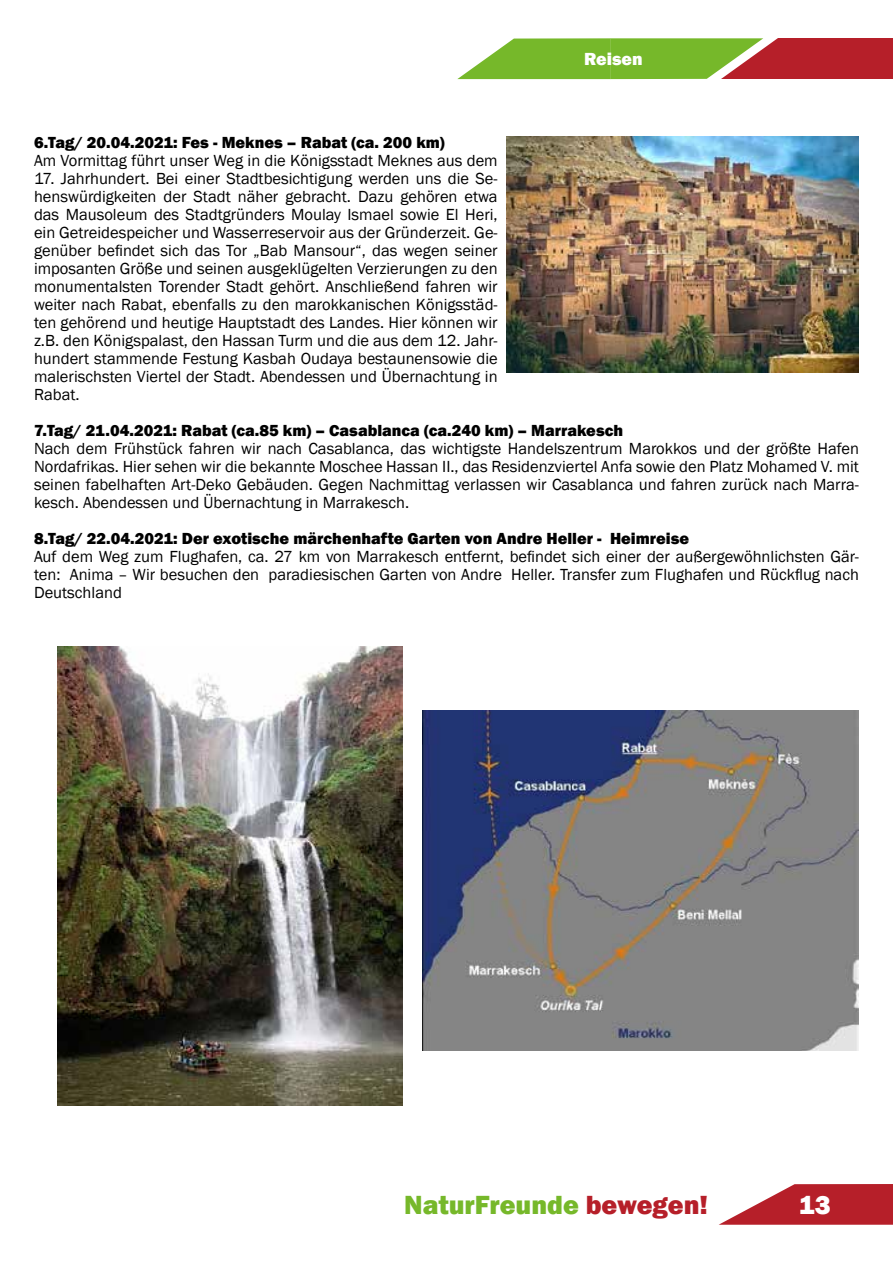
<style>
.page{position:relative;width:893px;height:1263px;background:#fff}
.page>*{position:absolute;margin:0;border:0;box-sizing:border-box;transform-origin:0 0}
.t1{font:800 27px "Franklin Gothic";color:#76b82a}
.t2{font:800 27px "Franklin Gothic";color:#fff}
.t3{font:800 18px "Franklin Gothic";color:#fff}
.t4{font:16.5px/18px "Franklin Gothic";color:#000;text-align:justify}
.t5{font:800 16.5px "Franklin Gothic";color:#000}
.s1{color:#b61f29}
</style>
<div class="page">
<div style="left:719px;top:38px;width:174px;height:41px;background:#b61f29"></div>
<svg style="left:457px;top:38px;width:321px;height:42px"></svg>
<svg style="left:719px;top:1184px;width:174px;height:41px"></svg>
<img style="left:58px;top:646px;width:344px;height:459px">
<img style="left:506px;top:136px;width:353px;height:236px">
<img style="left:422px;top:710px;width:437px;height:341px">
<p class="t3" style="left:584px;top:47px;width:60px">Reisen</p>
<p class="t5" style="left:34px;top:131px;width:412px">6.Tag/ 20.04.2021: Fes - Meknes – Rabat (ca. 200 km)</p>
<p class="t4" style="left:34px;top:151px;width:465px">Am Vormittag führt unser Weg in die Königsstadt Meknes aus dem</p>
<p class="t4" style="left:34px;top:169px;width:465px">17. Jahrhundert. Bei einer Stadtbesichtigung werden uns die Se&shy;henswürdigkeiten der Stadt näher gebracht. Dazu gehören etwa das Mausoleum des Stadtgründers Moulay Ismael sowie El Heri, ein Getreidespeicher und Wasserreservoir aus der Gründerzeit. Ge&shy;genüber befindet sich das Tor „Bab Mansour“, das wegen seiner imposanten Größe und seinen ausgeklügelten Verzierungen zu den monumentalsten Torender Stadt gehört. Anschließend fahren wir weiter nach Rabat, ebenfalls zu den marokkanischen Königsstäd&shy;ten gehörend und heutige Hauptstadt des Landes. Hier können wir z.B. den Königspalast, den Hassan Turm und die aus dem 12. Jahr&shy;hundert stammende Festung Kasbah Oudaya bestaunensowie die malerischsten Viertel der Stadt. Abendessen und Übernachtung in Rabat.</p>
<p class="t5" style="left:34px;top:419px;width:591px">7.Tag/ 21.04.2021: Rabat (ca.85 km) – Casablanca (ca.240 km) – Marrakesch</p>
<p class="t4" style="left:34px;top:440px;width:826px">Nach dem Frühstück fahren wir nach Casablanca, das wichtigste Handelszentrum Marokkos und der größte Hafen Nordafrikas. Hier sehen wir die bekannte Moschee Hassan II., das Residenzviertel Anfa sowie den Platz Mohamed V. mit seinen fabelhaften Art-Deko Gebäuden. Gegen Nachmittag verlassen wir Casablanca und fahren zurück nach Marra&shy;kesch. Abendessen und Übernachtung in Marrakesch.</p>
<p class="t5" style="left:34px;top:527px;width:657px">8.Tag/ 22.04.2021: Der exotische märchenhafte Garten von Andre Heller - Heimreise</p>
<p class="t4" style="left:34px;top:548px;width:826px">Auf dem Weg zum Flughafen, ca. 27 km von Marrakesch entfernt, befindet sich einer der außergewöhnlichsten Gär&shy;ten: Anima – Wir besuchen den paradiesischen Garten von Andre Heller. Transfer zum Flughafen und Rückflug nach Deutschland</p>
<h1 class="t1" style="left:404px;top:1187px;width:305px">NaturFreunde <span class="s1">bewegen!</span></h1>
<h1 class="t2" style="left:799px;top:1187px;width:33px">13</h1>
</div>
